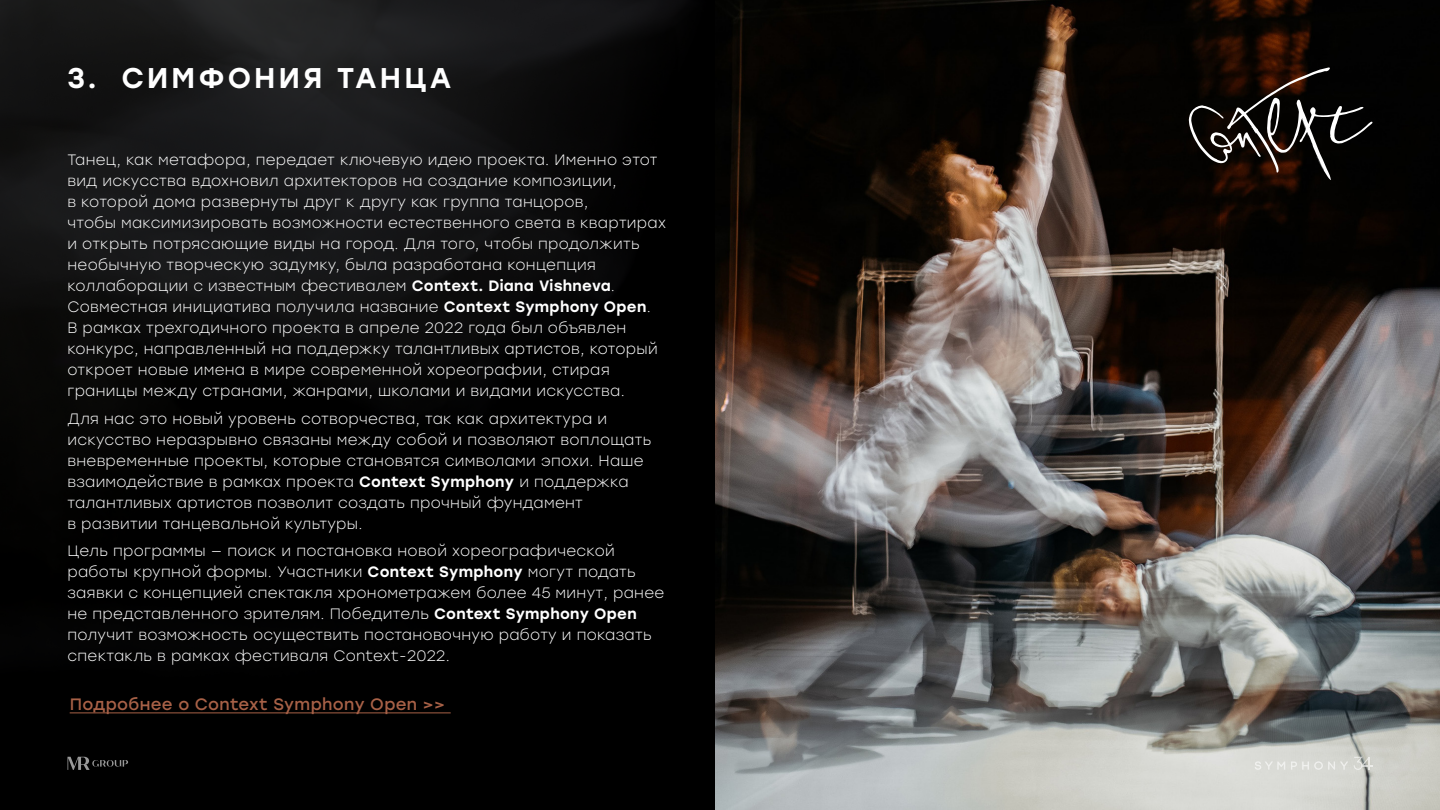
<style>
.page{position:relative;width:1440px;height:810px;background:#fff}
.page>*{position:absolute;margin:0;border:0;box-sizing:border-box;transform-origin:0 0}
.t1{font:500 28.5px "Stolzl";letter-spacing:.11em;color:#fff}
.t2{font:16.5px "Stolzl";letter-spacing:.02em;color:#a86147}
.t3{font:300 15px/21px "Stolzl";letter-spacing:.02em;color:#fff}
.s1{font-weight:500}
</style>
<div class="page">
<div style="left:0;top:0;width:720px;height:810px;background:#000"></div>
<img style="left:0;top:0;width:716px;height:687px">
<img style="left:716px;top:0;width:724px;height:810px">
<svg style="left:67px;top:757px;width:61px;height:13px"></svg>
<hr style="left:70px;top:712px;width:381px;height:1px;background:#a86147">
<svg style="left:1354px;top:757px;width:19px;height:13px"></svg>
<svg style="left:1255px;top:761px;width:93px;height:9px"></svg>
<svg style="left:1189px;top:67px;width:184px;height:113px"></svg>
<h1 class="t1" style="left:68px;top:57px;width:385px">3. СИМФОНИЯ ТАНЦА</h1>
<p class="t3" style="left:68px;top:149px;width:600px">Танец, как метафора, передает ключевую идею проекта. Именно этот вид искусства вдохновил архитекторов на создание композиции,<br>в которой дома развернуты друг к другу как группа танцоров,<br>чтобы максимизировать возможности естественного света в квартирах и открыть потрясающие виды на город. Для того, чтобы продолжить необычную творческую задумку, была разработана концепция коллаборации с известным фестивалем <span class="s1">Context. Diana Vishneva</span>.<br>Совместная инициатива получила название <span class="s1">Context Symphony Open</span>.<br>В рамках трехгодичного проекта в апреле 2022 года был объявлен конкурс, направленный на поддержку талантливых артистов, который откроет новые имена в мире современной хореографии, стирая границы между странами, жанрами, школами и видами искусства.</p>
<p class="t3" style="left:68px;top:407px;width:585px">Для нас это новый уровень сотворчества, так как архитектура и искусство неразрывно связаны между собой и позволяют воплощать вневременные проекты, которые становятся символами эпохи. Наше взаимодействие в рамках проекта <span class="s1">Context Symphony</span> и поддержка талантливых артистов позволит создать прочный фундамент<br>в развитии танцевальной культуры.</p>
<p class="t3" style="left:68px;top:540px;width:598px">Цель программы — поиск и постановка новой хореографической работы крупной формы. Участники <span class="s1">Context Symphony</span> могут подать заявки с концепцией спектакля хронометражем более 45 минут, ранее не представленного зрителям. Победитель <span class="s1">Context Symphony Open </span>получит возможность осуществить постановочную работу и показать спектакль в рамках фестиваля Context-2022.</p>
<p class="t2" style="left:70px;top:693px;width:377px">Подробнее о Context Symphony Open &gt;&gt;</p>
</div>
